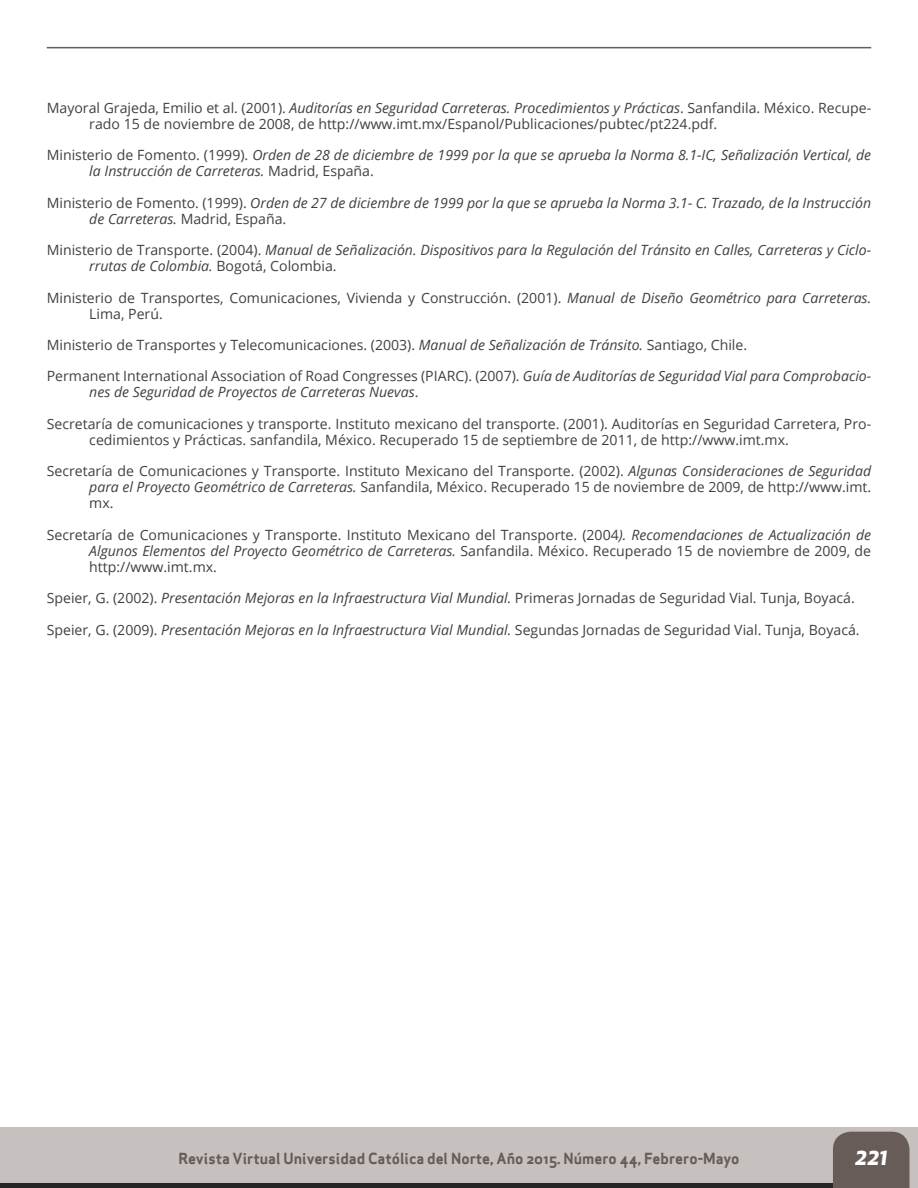
<style>
.page{position:relative;width:918px;height:1188px;background:#fff}
.page>*{position:absolute;margin:0;border:0;box-sizing:border-box;transform-origin:0 0}
.t1{font:italic 700 22.5px "Apex New";color:#fff}
.t2{font:15px "Apex Sans Bold ST";color:#675c57}
.t3{font:14.1px/16.2px "Open Sans";color:#404040}
.t4{font:italic 14.1px/16.2px "Open Sans";color:#404040}
.s1{font-style:italic}
.s2{font-style:normal}
</style>
<div class="page">
<div style="left:0;top:1128px;width:918px;height:60px;background:#c6c1bf"></div>
<hr style="left:0;top:1184px;width:896px;height:4px;background:#262626">
<div style="left:833px;top:1132px;width:76px;height:56px;background:#675c57"></div>
<hr style="left:47px;top:47px;width:824px;height:1px;background:#675c57">
<p class="t3" style="left:89px;top:99px;width:783px;text-indent:-43px">Mayoral Grajeda, Emilio et al. (2001). <span class="s1">Auditorías en Seguridad Carreteras. Procedimientos y Prácticas</span>. Sanfandila. México. Recupe&shy;rado 15 de noviembre de 2008, de http://www.imt.mx/Espanol/Publicaciones/pubtec/pt224.pdf.</p>
<p class="t4" style="left:89px;top:147px;width:783px;text-indent:-43px"><span class="s2">Ministerio de Fomento. (1999).</span> Orden de 28 de diciembre de 1999 por la que se aprueba la Norma 8.1-IC, Señalización Vertical, de la Instrucción de Carreteras. <span class="s2">Madrid, España.</span></p>
<p class="t4" style="left:89px;top:194px;width:783px;text-indent:-43px"><span class="s2">Ministerio de Fomento. (1999).</span> Orden de 27 de diciembre de 1999 por la que se aprueba la Norma 3.1- C. Trazado, de la Instrucción de Carreteras. <span class="s2">Madrid, España.</span></p>
<p class="t4" style="left:89px;top:242px;width:783px;text-indent:-43px"><span class="s2">Ministerio de Transporte. (2004).</span> Manual de Señalización. Dispositivos para la Regulación del Tránsito en Calles, Carreteras y Ciclo&shy;rrutas de Colombia. <span class="s2">Bogotá, Colombia.</span></p>
<p class="t3" style="left:89px;top:289px;width:783px;text-indent:-43px">Ministerio de Transportes, Comunicaciones, Vivienda y Construcción. (2001). <span class="s1">Manual de Diseño Geométrico para Carreteras.<br></span>Lima, Perú.</p>
<p class="t3" style="left:47px;top:336px;width:702px">Ministerio de Transportes y Telecomunicaciones. (2003). <span class="s1">Manual de Señalización de Tránsito.</span> Santiago, Chile.</p>
<p class="t4" style="left:89px;top:368px;width:783px;text-indent:-43px"><span class="s2">Permanent International Association of Road Congresses (PIARC). (2007).</span> Guía de Auditorías de Seguridad Vial para Comprobacio&shy;nes de Seguridad de Proyectos de Carreteras Nuevas<span class="s2">.</span></p>
<p class="t3" style="left:89px;top:415px;width:783px;text-indent:-43px">Secretaría de comunicaciones y transporte. Instituto mexicano del transporte. (2001). Auditorías en Seguridad Carretera, Pro&shy;cedimientos y Prácticas. sanfandila, México. Recuperado 15 de septiembre de 2011, de http://www.imt.mx.</p>
<p class="t3" style="left:89px;top:462px;width:783px;text-align:justify;text-indent:-43px">Secretaría de Comunicaciones y Transporte. Instituto Mexicano del Transporte. (2002). <span class="s1">Algunas Consideraciones de Seguridad para el Proyecto Geométrico de Carreteras.</span> Sanfandila, México. Recuperado 15 de noviembre de 2009, de http://www.imt. mx.</p>
<p class="t3" style="left:89px;top:526px;width:783px;text-align:justify;text-indent:-43px">Secretaría de Comunicaciones y Transporte. Instituto Mexicano del Transporte. (2004<span class="s1">). Recomendaciones de Actualización de Algunos Elementos del Proyecto Geométrico de Carreteras.</span> Sanfandila. México. Recuperado 15 de noviembre de 2009, de http://www.imt.mx.</p>
<p class="t3" style="left:47px;top:590px;width:810px">Speier, G. (2002). <span class="s1">Presentación Mejoras en la Infraestructura Vial Mundial.</span> Primeras Jornadas de Seguridad Vial. Tunja, Boyacá.</p>
<p class="t3" style="left:47px;top:621px;width:814px">Speier, G. (2009). <span class="s1">Presentación Mejoras en la Infraestructura Vial Mundial.</span> Segundas Jornadas de Seguridad Vial. Tunja, Boyacá.</p>
<p class="t2" style="left:179px;top:1148px;width:562px">Revista Virtual Universidad Católica del Norte, Año 2015. Número 44, Febrero-Mayo</p>
<h1 class="t1" style="left:855px;top:1140px;width:34px">221</h1>
</div>
